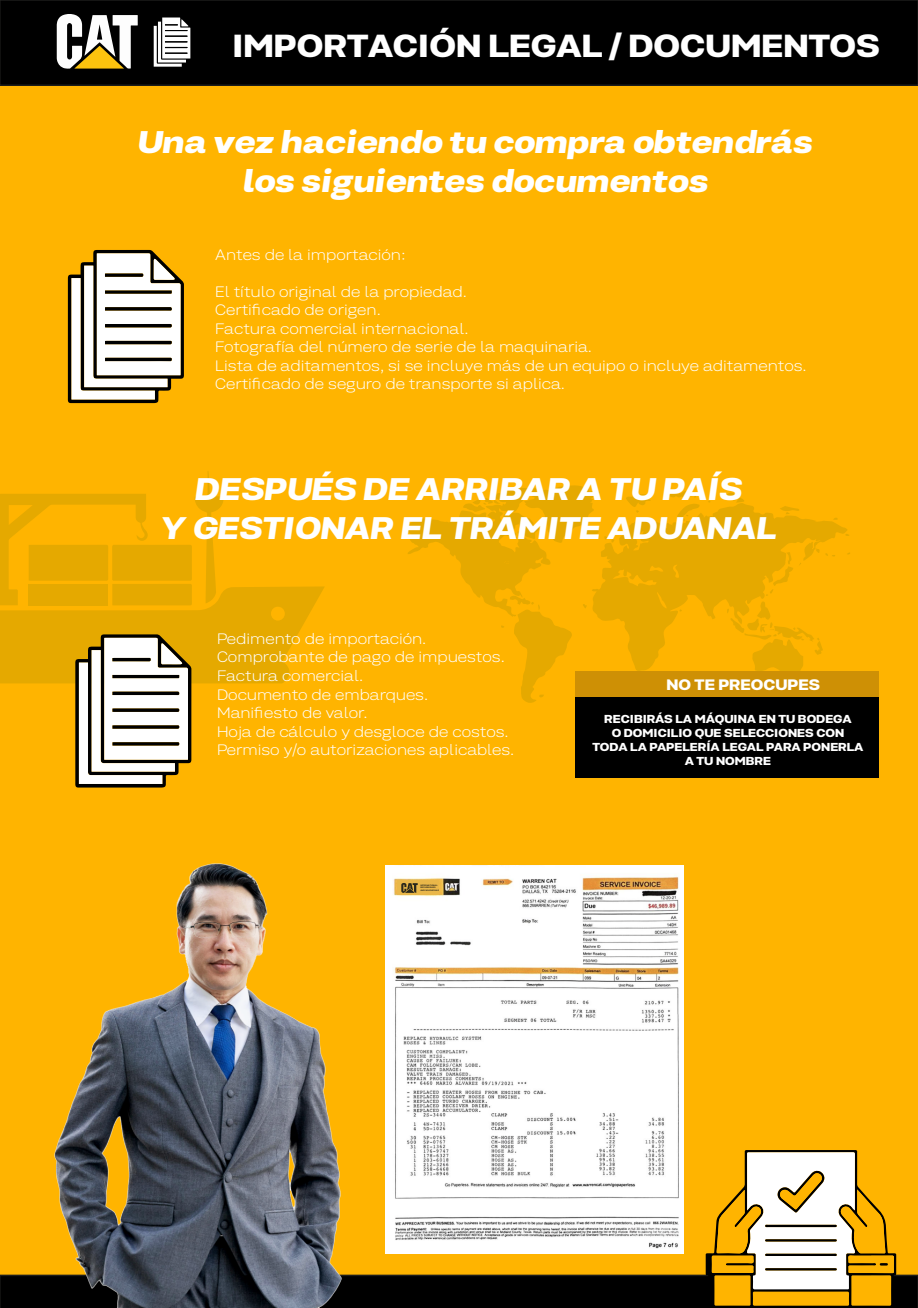
<style>
.page{position:relative;width:918px;height:1308px;background:#fff}
.page>*{position:absolute;margin:0;border:0;box-sizing:border-box;transform-origin:0 0}
.t1{font:800 32.55px "Kommon Grotesk Ext";color:#fff}
.t2{font:italic 900 32.1px/38.4px "Kommon Grotesk Ext";color:#fff;text-align:center}
.t3{font:italic 800 31.95px/38.2px "Kommon Grotesk Ext";color:#fff;text-align:center}
.t4{font:300 15.45px/18.6px "Kommon Grotesk Ext";color:#fff}
.t5{font:800 15.45px "Kommon Grotesk Ext";color:#fff}
.t6{font:800 11.85px/14.1px "Kommon Grotesk Ext";color:#fff;text-align:center}
.t7{font:600 2.1px/2.4px "Kommon Grotesk Ext";color:#29271c}
</style>
<div class="page">
<div style="left:0;top:2px;width:918px;height:1306px;background:#ffb400"></div>
<div style="left:0;top:0;width:918px;height:86px;background:#000"></div>
<svg style="left:68px;top:250px;width:116px;height:153px;background:#c9c1ac"></svg>
<svg style="left:57px;top:14px;width:81px;height:55px;background:#a59e87"></svg>
<svg style="left:152px;top:16px;width:40px;height:52px;background:#9e9e9e"></svg>
<svg style="left:407px;top:485px;width:443px;height:218px"></svg>
<svg style="left:0;top:471px;width:324px;height:289px"></svg>
<img style="left:55px;top:760px;width:338px;height:390px">
<svg style="left:0;top:1150px;width:918px;height:158px"></svg>
<img style="left:385px;top:866px;width:298px;height:387px">
<div style="left:575px;top:697px;width:304px;height:81px;background:#000"></div>
<div style="left:575px;top:671px;width:304px;height:26px;background:#ce9005"></div>
<div style="left:398px;top:881px;width:41px;height:14px;background:#e9b749"></div>
<svg style="left:401px;top:883px;width:17px;height:10px"></svg>
<h1 class="t1" style="left:232px;top:21px;width:649px">IMPORTACIÓN LEGAL / DOCUMENTOS</h1>
<h2 class="t2" style="left:136px;top:121px;width:677px">Una vez haciendo tu compra obtendrás los siguientes documentos</h2>
<p class="t4" style="left:215px;top:245px;width:192px">Antes de la importación:</p>
<p class="t4" style="left:215px;top:282px;width:593px">El título original de la propiedad.<br>Certificado de origen.<br>Factura comercial internacional.<br>Fotografía del número de serie de la maquinaria.<br>Lista de aditamentos, si se incluye más de un equipo o incluye aditamentos.<br>Certificado de seguro de transporte si aplica.</p>
<h3 class="t3" style="left:159px;top:469px;width:618px">DESPUÉS DE ARRIBAR A TU PAÍS<br>Y GESTIONAR EL TRÁMITE ADUANAL</h3>
<p class="t4" style="left:217px;top:629px;width:299px">Pedimento de importación.<br>Comprobante de pago de impuestos.<br>Factura comercial.<br>Documento de embarques.<br>Manifiesto de valor.<br>Hoja de cálculo y desgloce de costos.<br>Permiso y/o autorizaciones aplicables.</p>
<p class="t7" style="left:420px;top:884px;width:20px">INTERNATIONAL<br>REFURBISHED<br>AND WHOLESALE</p>
<p class="t5" style="left:667px;top:673px;width:155px">NO TE PREOCUPES</p>
<p class="t6" style="left:592px;top:711px;width:273px">RECIBIRÁS LA MÁQUINA EN TU BODEGA<br>O DOMICILIO QUE SELECCIONES CON<br>TODA LA PAPELERÍA LEGAL PARA PONERLA<br>A TU NOMBRE</p>
</div>
